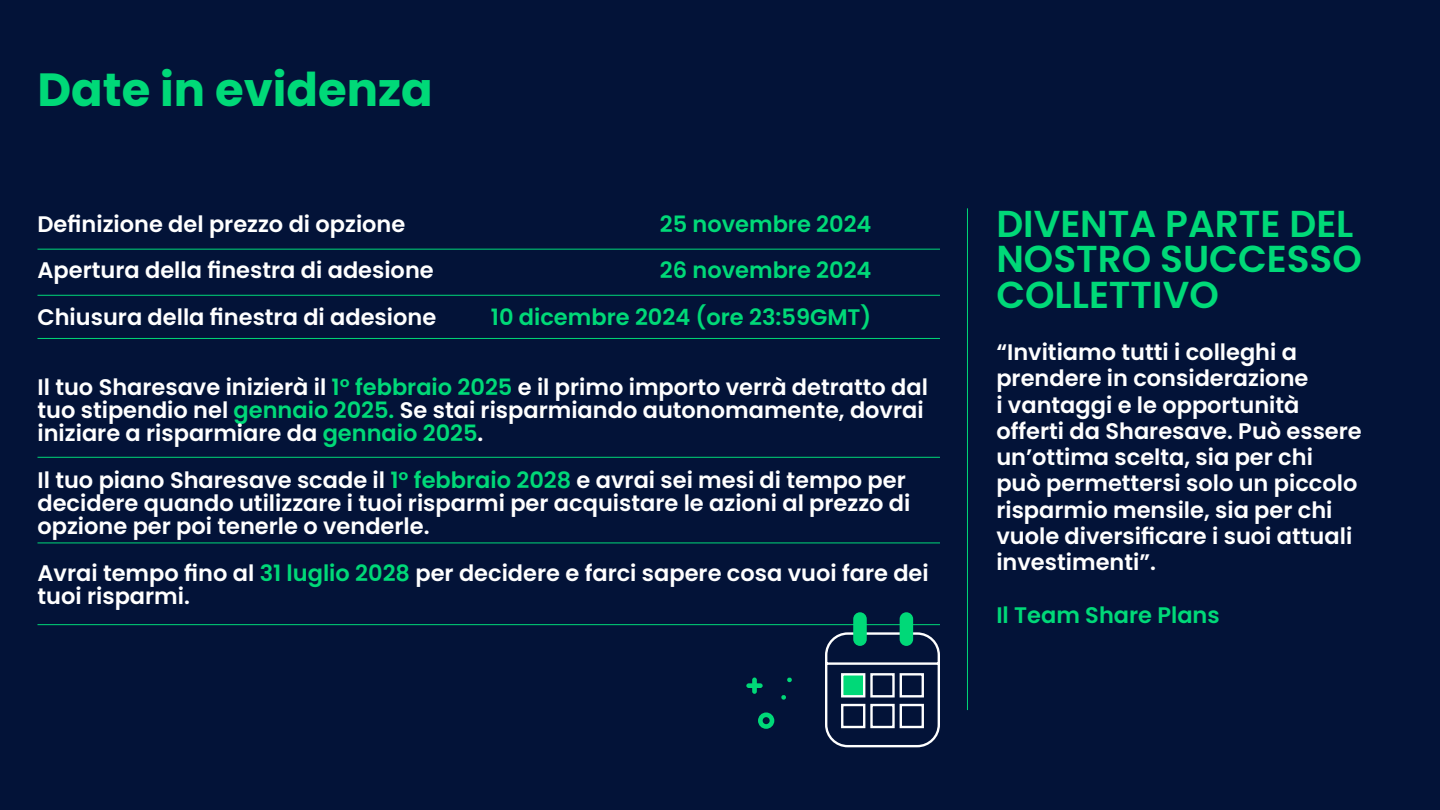
<style>
.page{position:relative;width:1440px;height:810px;background:#031338}
.page>*{position:absolute;margin:0;border:0;box-sizing:border-box;transform-origin:0 0}
.t1{font:700 46.5px "Poppins";color:#00d978}
.t2{font:600 37.5px/35.2px "Poppins";color:#00d978}
.t3{font:600 22.5px/26.2px "Poppins";color:#fff}
.t4{font:600 22.5px "Poppins";color:#00d978}
.s1{color:#00d978}
</style>
<div class="page">
<svg style="left:746px;top:678px;width:17px;height:16px"></svg>
<svg style="left:781px;top:695px;width:5px;height:5px"></svg>
<svg style="left:787px;top:677px;width:5px;height:5px"></svg>
<svg style="left:758px;top:712px;width:16px;height:17px"></svg>
<svg style="left:825px;top:631px;width:115px;height:117px"></svg>
<div style="left:853px;top:612px;width:14px;height:34px;background:#00d978;border-radius:7px"></div>
<div style="left:900px;top:612px;width:13px;height:34px;background:#00d978;border-radius:7px"></div>
<hr style="left:967px;top:208px;width:1px;height:502px;background:#00d978">
<hr style="left:38px;top:249px;width:902px;height:1px;background:#00d978">
<hr style="left:38px;top:295px;width:902px;height:1px;background:#00d978">
<hr style="left:38px;top:338px;width:902px;height:1px;background:#00d978">
<hr style="left:38px;top:457px;width:902px;height:1px;background:#00d978">
<hr style="left:38px;top:543px;width:902px;height:1px;background:#00d978">
<hr style="left:38px;top:624px;width:902px;height:1px;background:#00d978">
<h1 class="t1" style="left:38px;top:63px;width:397px">Date in evidenza</h1>
<p class="t3" style="left:38px;top:211px;width:369px">Definizione del prezzo di opzione</p>
<p class="t4" style="left:660px;top:211px;width:213px">25 novembre 2024</p>
<p class="t3" style="left:38px;top:258px;width:398px">Apertura della finestra di adesione</p>
<p class="t4" style="left:660px;top:258px;width:213px">26 novembre 2024</p>
<p class="t3" style="left:38px;top:304px;width:400px">Chiusura della finestra di adesione</p>
<p class="t4" style="left:491px;top:304px;width:382px">10 dicembre 2024 (ore 23:59GMT)</p>
<p class="t3" style="left:38px;top:375px;width:892px;line-height:23.2px">Il tuo Sharesave inizierà il <span class="s1">1° febbraio 2025</span> e il primo importo verrà detratto dal tuo stipendio nel <span class="s1">gennaio 2025.</span> Se stai risparmiando autonomamente, dovrai iniziare a risparmiare da <span class="s1">gennaio 2025</span>.</p>
<p class="t3" style="left:38px;top:468px;width:874px;line-height:23.2px">Il tuo piano Sharesave scade il <span class="s1">1° febbraio 2028</span> e avrai sei mesi di tempo per decidere quando utilizzare i tuoi risparmi per acquistare le azioni al prezzo di opzione per poi tenerle o venderle.</p>
<p class="t3" style="left:38px;top:561px;width:893px;line-height:23.2px">Avrai tempo fino al <span class="s1">31 luglio 2028</span> per decidere e farci sapere cosa vuoi fare dei tuoi risparmi.</p>
<h2 class="t2" style="left:996px;top:207px;width:367px">DIVENTA PARTE DEL<br>NOSTRO SUCCESSO<br>COLLETTIVO</h2>
<p class="t3" style="left:996px;top:339px;width:367px">“Invitiamo tutti i colleghi a prendere in considerazione<br>i vantaggi e le opportunità offerti da Sharesave. Può essere un’ottima scelta, sia per chi può permettersi solo un piccolo risparmio mensile, sia per chi vuole diversificare i suoi attuali investimenti”.</p>
<p class="t4" style="left:996px;top:602px;width:225px">Il Team Share Plans</p>
</div>
